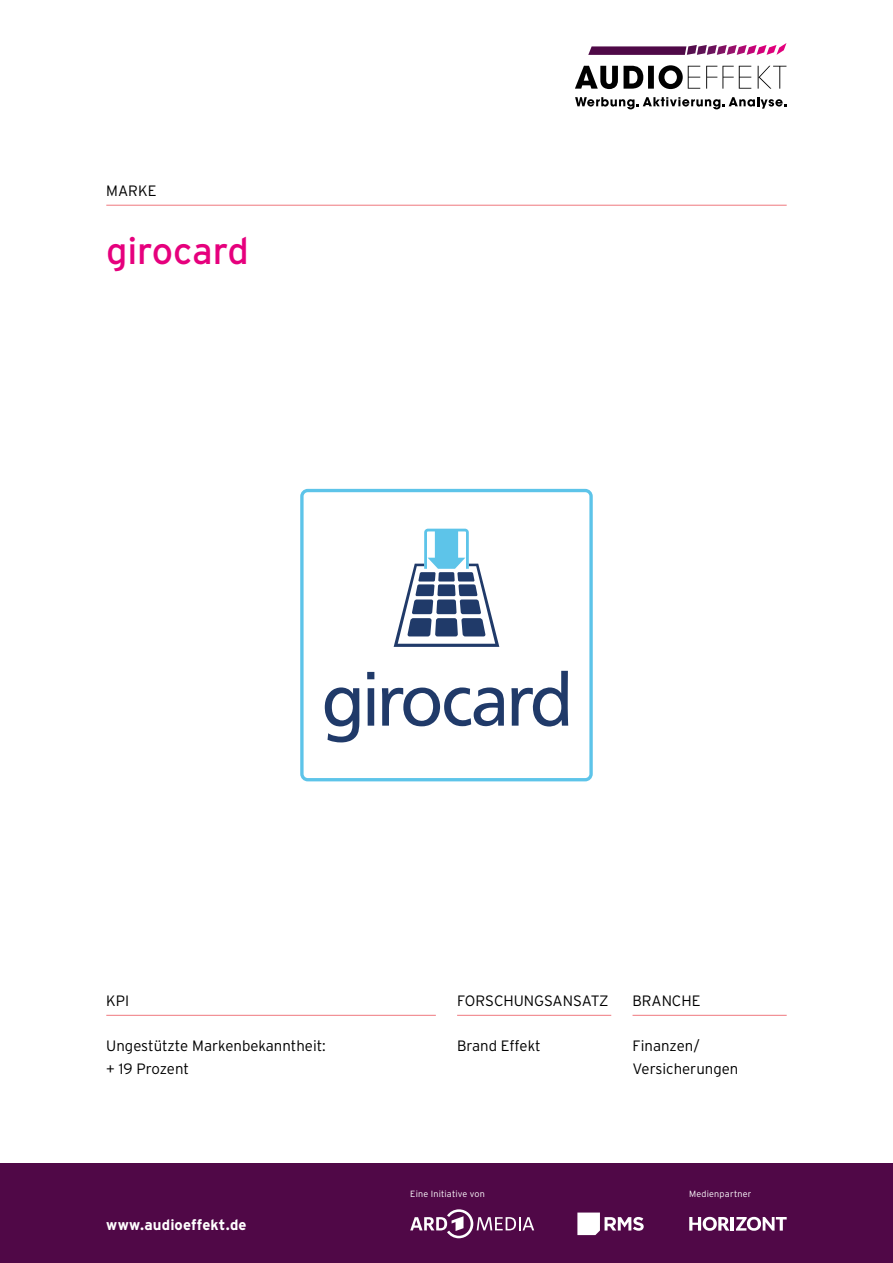
<style>
.page{position:relative;width:893px;height:1263px;background:#fff}
.page>*{position:absolute;margin:0;border:0;box-sizing:border-box;transform-origin:0 0}
.t1{font:37.5px "Interstate";letter-spacing:-.01em;color:#e6007d}
.t2{font:300 15px/22.5px "Interstate";color:#000}
.t3{font:700 15px "Interstate";letter-spacing:.01em;color:#fff}
.t4{font:300 9px "Interstate";letter-spacing:.025em;color:#fff}
</style>
<div class="page">
<svg style="left:588px;top:43px;width:198px;height:12px"></svg>
<svg style="left:575px;top:65px;width:211px;height:24px"></svg>
<svg style="left:575px;top:97px;width:211px;height:12px"></svg>
<div style="left:0;top:1163px;width:893px;height:100px;background:#500847"></div>
<hr style="left:106px;top:1015px;width:330px;height:1px;background:#ef787e">
<hr style="left:457px;top:1015px;width:154px;height:1px;background:#ef787e">
<hr style="left:632px;top:1015px;width:155px;height:1px;background:#ef787e">
<svg style="left:300px;top:489px;width:293px;height:292px"></svg>
<svg style="left:325px;top:671px;width:243px;height:71px"></svg>
<svg style="left:394px;top:529px;width:105px;height:118px"></svg>
<hr style="left:106px;top:205px;width:681px;height:1px;background:#ef787e">
<svg style="left:577px;top:1212px;width:67px;height:23px"></svg>
<svg style="left:410px;top:1209px;width:124px;height:29px"></svg>
<svg style="left:689px;top:1217px;width:98px;height:14px"></svg>
<p class="t2" style="left:106px;top:180px;width:52px">MARKE</p>
<h1 class="t1" style="left:106px;top:230px;width:144px">girocard</h1>
<p class="t2" style="left:106px;top:990px;width:24px">KPI</p>
<p class="t2" style="left:106px;top:1035px;width:221px">Ungestützte Markenbekanntheit: + 19 Prozent</p>
<p class="t3" style="left:106px;top:1216px;width:142px">www.audioeffekt.de</p>
<p class="t2" style="left:457px;top:990px;width:153px">FORSCHUNGSANSATZ</p>
<p class="t2" style="left:457px;top:1035px;width:85px">Brand Effekt</p>
<p class="t2" style="left:632px;top:990px;width:69px">BRANCHE</p>
<p class="t2" style="left:632px;top:1035px;width:107px">Finanzen/<br>Versicherungen</p>
<p class="t4" style="left:410px;top:1189px;width:76px">Eine Initiative von</p>
<p class="t4" style="left:689px;top:1189px;width:64px">Medienpartner</p>
</div>
